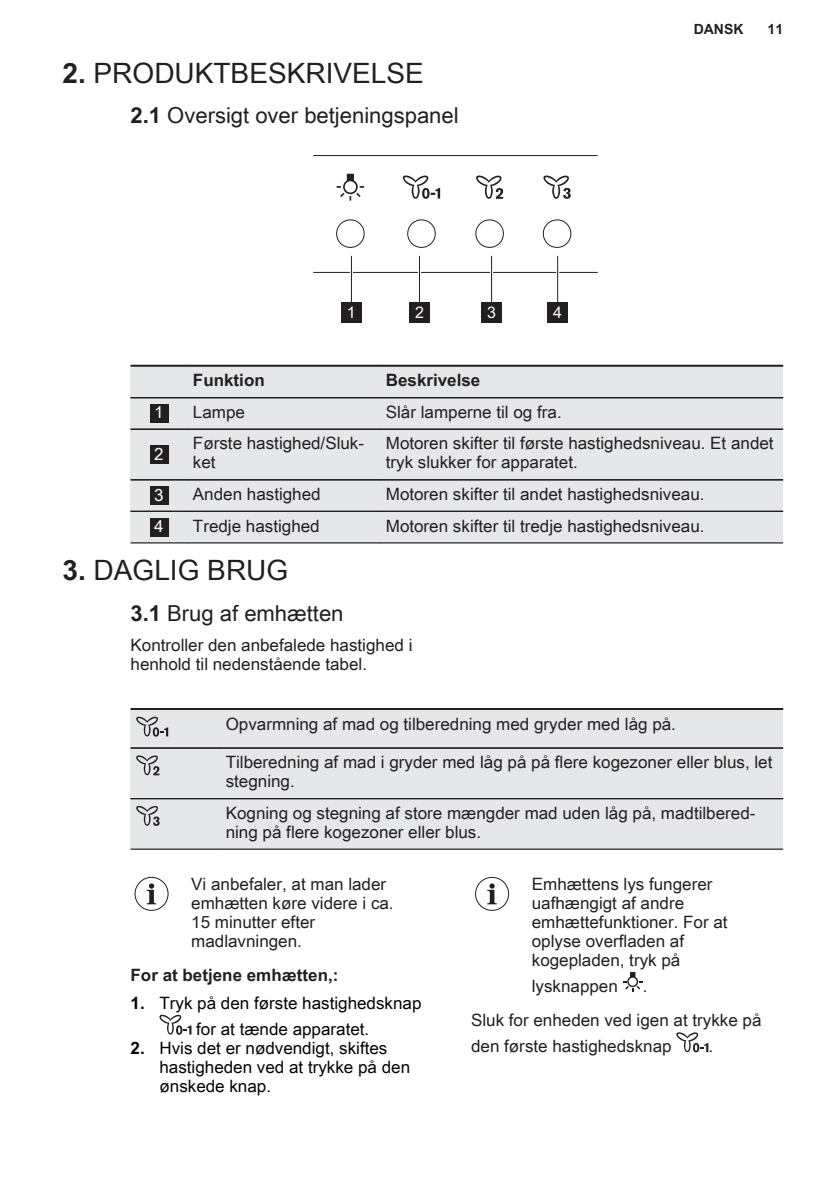
<style>
.page{position:relative;width:840px;height:1191px;background:#fff}
.page>*{position:absolute;margin:0;border:0;box-sizing:border-box;transform-origin:0 0}
.t1{font:28px "Arial Unicode MS";color:#231f20}
.t2{font:22px "Arial Unicode MS";color:#231f20}
.t3{font:17px/19px "Arial Unicode MS";color:#231f20}
.t4{font:17px/19px "Arial Unicode MS";color:#040503}
.t5{font:700 17px "Arial Unicode MS";color:#231f20}
.t6{font:17px "Arial Unicode MS";color:#fff}
.t7{font:16px "Arial";color:#fff}
.t8{font:700 14px "Arial Unicode MS";color:#231f20}
.s1{font-weight:700}
</style>
<div class="page">
<svg style="left:336px;top:219px;width:29px;height:29px"></svg>
<svg style="left:407px;top:219px;width:29px;height:29px"></svg>
<svg style="left:475px;top:219px;width:29px;height:29px"></svg>
<svg style="left:542px;top:219px;width:30px;height:29px"></svg>
<svg style="left:336px;top:174px;width:28px;height:27px"></svg>
<svg style="left:476px;top:175px;width:27px;height:24px"></svg>
<svg style="left:543px;top:175px;width:27px;height:24px"></svg>
<svg style="left:402px;top:175px;width:38px;height:24px"></svg>
<hr style="left:313px;top:272px;width:284px;height:1px;background:#231f20">
<hr style="left:313px;top:155px;width:284px;height:1px;background:#231f20">
<hr style="left:556px;top:256px;width:3px;height:56px;background:#fff">
<hr style="left:557px;top:256px;width:1px;height:56px;background:#231f20">
<div style="left:547px;top:302px;width:20px;height:20px;background:#231f20"></div>
<hr style="left:490px;top:256px;width:3px;height:56px;background:#fff">
<hr style="left:491px;top:256px;width:1px;height:56px;background:#231f20">
<div style="left:481px;top:302px;width:20px;height:20px;background:#231f20"></div>
<hr style="left:418px;top:256px;width:3px;height:56px;background:#fff">
<hr style="left:419px;top:256px;width:1px;height:56px;background:#231f20">
<div style="left:409px;top:302px;width:20px;height:20px;background:#231f20"></div>
<hr style="left:350px;top:256px;width:3px;height:56px;background:#fff">
<hr style="left:351px;top:256px;width:1px;height:56px;background:#231f20">
<div style="left:341px;top:302px;width:20px;height:20px;background:#231f20"></div>
<div style="left:130px;top:366px;width:652px;height:177px;background:#e6e7e9"></div>
<div style="left:150px;top:404px;width:19px;height:19px;background:#231f20"></div>
<div style="left:150px;top:445px;width:19px;height:19px;background:#231f20"></div>
<div style="left:150px;top:486px;width:19px;height:19px;background:#231f20"></div>
<div style="left:150px;top:518px;width:19px;height:18px;background:#231f20"></div>
<hr style="left:130px;top:365px;width:57px;height:2px;background:#231f20">
<hr style="left:187px;top:365px;width:193px;height:2px;background:#231f20">
<hr style="left:380px;top:365px;width:402px;height:2px;background:#231f20">
<hr style="left:130px;top:397px;width:57px;height:1px;background:#231f20">
<hr style="left:187px;top:397px;width:193px;height:1px;background:#231f20">
<hr style="left:380px;top:397px;width:402px;height:1px;background:#231f20">
<hr style="left:130px;top:428px;width:57px;height:2px;background:#231f20">
<hr style="left:187px;top:428px;width:193px;height:2px;background:#231f20">
<hr style="left:380px;top:428px;width:402px;height:2px;background:#231f20">
<hr style="left:130px;top:479px;width:57px;height:1px;background:#231f20">
<hr style="left:187px;top:479px;width:193px;height:1px;background:#231f20">
<hr style="left:380px;top:479px;width:402px;height:1px;background:#231f20">
<hr style="left:130px;top:511px;width:57px;height:1px;background:#231f20">
<hr style="left:130px;top:542px;width:57px;height:1px;background:#231f20">
<hr style="left:187px;top:511px;width:193px;height:1px;background:#231f20">
<hr style="left:187px;top:542px;width:193px;height:1px;background:#231f20">
<hr style="left:380px;top:511px;width:402px;height:1px;background:#231f20">
<hr style="left:380px;top:542px;width:402px;height:1px;background:#231f20">
<div style="left:130px;top:709px;width:652px;height:140px;background:#e6e7e9"></div>
<svg style="left:136px;top:716px;width:32px;height:20px"></svg>
<svg style="left:136px;top:755px;width:23px;height:20px"></svg>
<svg style="left:136px;top:806px;width:23px;height:20px"></svg>
<hr style="left:130px;top:708px;width:90px;height:2px;background:#231f20">
<hr style="left:220px;top:708px;width:562px;height:2px;background:#231f20">
<hr style="left:130px;top:747px;width:90px;height:1px;background:#231f20">
<hr style="left:220px;top:747px;width:562px;height:1px;background:#231f20">
<hr style="left:130px;top:798px;width:90px;height:1px;background:#231f20">
<hr style="left:130px;top:848px;width:90px;height:1px;background:#231f20">
<hr style="left:220px;top:798px;width:562px;height:1px;background:#231f20">
<hr style="left:220px;top:848px;width:562px;height:1px;background:#231f20">
<svg style="left:134px;top:877px;width:34px;height:34px"></svg>
<svg style="left:159px;top:1014px;width:32px;height:20px"></svg>
<svg style="left:475px;top:877px;width:34px;height:34px"></svg>
<svg style="left:623px;top:972px;width:19px;height:19px"></svg>
<svg style="left:676px;top:1032px;width:32px;height:20px"></svg>
<p class="t1" style="left:62px;top:52px;width:363px"><span class="s1">2.</span> PRODUKTBESKRIVELSE</p>
<p class="t2" style="left:130px;top:99px;width:329px"><span class="s1">2.1</span> Oversigt over betjeningspanel</p>
<p class="t7" style="left:347px;top:303px;width:10px">1</p>
<p class="t7" style="left:415px;top:303px;width:10px">2</p>
<p class="t7" style="left:487px;top:303px;width:10px">3</p>
<p class="t7" style="left:553px;top:303px;width:10px">4</p>
<p class="t5" style="left:193px;top:368px;width:73px">Funktion</p>
<p class="t5" style="left:385px;top:368px;width:96px">Beskrivelse</p>
<p class="t8" style="left:693px;top:19px;width:51px">DANSK</p>
<p class="t8" style="left:767px;top:19px;width:17px">11</p>
<p class="t6" style="left:154px;top:400px;width:11px">1</p>
<p class="t3" style="left:193px;top:402px;width:53px">Lampe</p>
<p class="t3" style="left:385px;top:402px;width:177px">Slår lamperne til og fra.</p>
<p class="t6" style="left:154px;top:441px;width:11px">2</p>
<p class="t3" style="left:193px;top:433px;width:173px">Første hastighed/Sluk‐ ket</p>
<p class="t3" style="left:385px;top:433px;width:389px">Motoren skifter til første hastighedsniveau. Et andet tryk slukker for apparatet.</p>
<p class="t6" style="left:154px;top:482px;width:11px">3</p>
<p class="t3" style="left:193px;top:484px;width:129px">Anden hastighed</p>
<p class="t3" style="left:385px;top:484px;width:320px">Motoren skifter til andet hastighedsniveau.</p>
<p class="t6" style="left:154px;top:514px;width:11px">4</p>
<p class="t3" style="left:193px;top:515px;width:128px">Tredje hastighed</p>
<p class="t3" style="left:385px;top:515px;width:320px">Motoren skifter til tredje hastighedsniveau.</p>
<p class="t1" style="left:62px;top:550px;width:227px"><span class="s1">3.</span> DAGLIG BRUG</p>
<p class="t2" style="left:130px;top:597px;width:214px"><span class="s1">3.1</span> Brug af emhætten</p>
<p class="t3" style="left:130px;top:635px;width:283px">Kontroller den anbefalede hastighed i henhold til nedenstående tabel.</p>
<p class="t3" style="left:225px;top:713px;width:451px">Opvarmning af mad og tilberedning med gryder med låg på.</p>
<p class="t3" style="left:225px;top:752px;width:548px">Tilberedning af mad i gryder med låg på på flere kogezoner eller blus, let stegning.</p>
<p class="t3" style="left:225px;top:803px;width:531px">Kogning og stegning af store mængder mad uden låg på, madtilbered‐ ning på flere kogezoner eller blus.</p>
<p class="t3" style="left:191px;top:874px;width:204px">Vi anbefaler, at man lader emhætten køre videre i ca.<br>15 minutter efter madlavningen.</p>
<p class="t5" style="left:130px;top:962px;width:209px">For at betjene emhætten,:</p>
<p class="t4" style="left:196px;top:989px;width:227px;line-height:26px;text-indent:-66px"><span class="s1">1.</span> Tryk på den første hastighedsknap for at tænde apparatet.</p>
<p class="t4" style="left:159px;top:1038px;width:252px;text-indent:-29px"><span class="s1">2.</span> Hvis det er nødvendigt, skiftes hastigheden ved at trykke på den ønskede knap.</p>
<p class="t3" style="left:531px;top:874px;width:197px">Emhættens lys fungerer uafhængigt af andre emhættefunktioner. For at oplyse overfladen af kogepladen, tryk på</p>
<p class="t3" style="left:531px;top:976px;width:87px">lysknappen</p>
<p class="t3" style="left:471px;top:968px;width:292px;line-height:34.4px;text-indent:171px">.<br>Sluk for enheden ved igen at trykke på</p>
<p class="t3" style="left:471px;top:1036px;width:202px">den første hastighedsknap</p>
<p class="t3" style="left:708px;top:1036px;width:6px">.</p>
</div>
